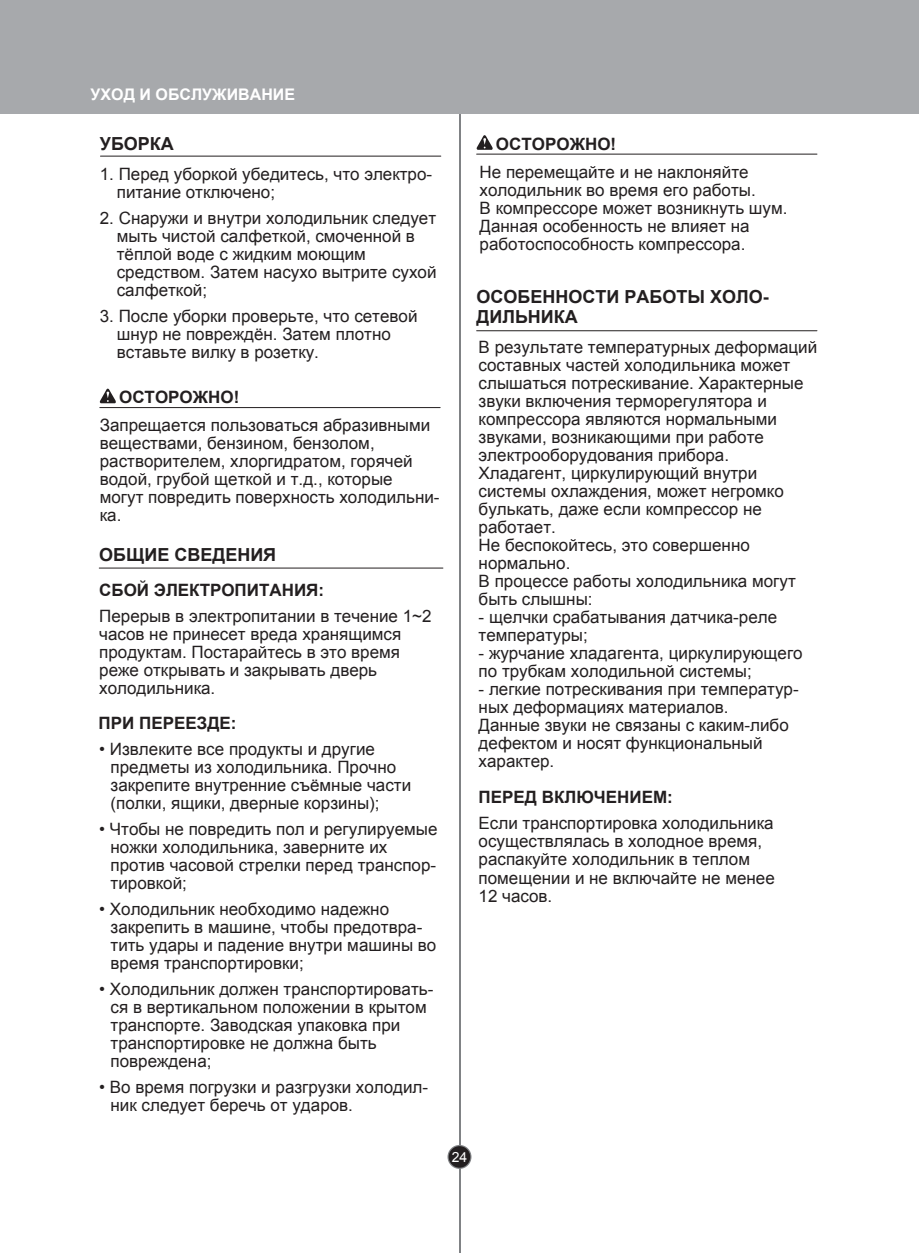
<style>
.page{position:relative;width:919px;height:1259px;background:#fff}
.page>*{position:absolute;margin:0;border:0;box-sizing:border-box;transform-origin:0 0}
.t1{font:700 18px/20px "Arial";color:#231f20}
.t2{font:17px/18px "Arial";color:#231f20}
.t3{font:700 17px "Arial";color:#231f20}
.t4{font:700 16px "Arial";color:#fff}
.t5{font:14px "Arial";color:#fff}
</style>
<div class="page">
<hr style="left:458px;top:107px;width:2px;height:1145px;background:#808285">
<svg style="left:447px;top:1145px;width:24px;height:24px"></svg>
<div style="left:448px;top:1146px;width:22px;height:21px;background:#231f20;border-radius:50%"></div>
<hr style="left:0;top:1258px;width:918px;height:1px;background:#a7a9ac">
<div style="left:0;top:0;width:918px;height:113px;background:#a7a9ac"></div>
<hr style="left:100px;top:156px;width:341px;height:1px;background:#231f20">
<hr style="left:99px;top:568px;width:344px;height:1px;background:#231f20">
<hr style="left:476px;top:154px;width:340px;height:1px;background:#231f20">
<svg style="left:476px;top:135px;width:17px;height:15px"></svg>
<hr style="left:476px;top:330px;width:340px;height:1px;background:#231f20">
<hr style="left:100px;top:407px;width:340px;height:1px;background:#231f20">
<svg style="left:99px;top:388px;width:17px;height:15px"></svg>
<p class="t4" style="left:91px;top:84px;width:206px">УХОД И ОБСЛУЖИВАНИЕ</p>
<p class="t1" style="left:100px;top:134px;width:76px">УБОРКА</p>
<p class="t2" style="left:117px;top:165px;width:317px;text-indent:-17px">1. Перед уборкой убедитесь, что электро&shy;питание отключено;</p>
<p class="t2" style="left:117px;top:209px;width:321px;text-indent:-17px">2. Снаружи и внутри холодильник следует мыть чистой салфеткой, смоченной в тёплой воде с жидким моющим средством. Затем насухо вытрите сухой салфеткой;</p>
<p class="t2" style="left:117px;top:307px;width:302px;text-indent:-17px">3. После уборки проверьте, что сетевой шнур не повреждён. Затем плотно вставьте вилку в розетку.</p>
<p class="t3" style="left:119px;top:386px;width:122px">ОСТОРОЖНО!</p>
<p class="t2" style="left:100px;top:416px;width:341px">Запрещается пользоваться абразивными веществами, бензином, бензолом, растворителем, хлоргидратом, горячей водой, грубой щеткой и т.д., которые могут повредить поверхность холодильни&shy;ка.</p>
<p class="t1" style="left:99px;top:545px;width:178px">ОБЩИЕ СВЕДЕНИЯ</p>
<p class="t3" style="left:99px;top:579px;width:226px">СБОЙ ЭЛЕКТРОПИТАНИЯ:</p>
<p class="t2" style="left:99px;top:607px;width:334px">Перерыв в электропитании в течение 1~2 часов не принесет вреда хранящимся продуктам. Постарайтесь в это время реже открывать и закрывать дверь холодильника.</p>
<p class="t3" style="left:99px;top:712px;width:139px">ПРИ ПЕРЕЕЗДЕ:</p>
<p class="t2" style="left:111px;top:740px;width:302px;text-indent:-11px">• Извлеките все продукты и другие предметы из холодильника. Прочно закрепите внутренние съёмные части (полки, ящики, дверные корзины);</p>
<p class="t2" style="left:111px;top:820px;width:328px;text-indent:-11px">• Чтобы не повредить пол и регулируемые ножки холодильника, заверните их против часовой стрелки перед транспор&shy;тировкой;</p>
<p class="t2" style="left:111px;top:900px;width:327px;text-indent:-11px">• Холодильник необходимо надежно закрепить в машине, чтобы предотвра&shy;тить удары и падение внутри машины во время транспортировки;</p>
<p class="t2" style="left:111px;top:980px;width:324px;text-indent:-11px">• Холодильник должен транспортировать&shy;ся в вертикальном положении в крытом транспорте. Заводская упаковка при транспортировке не должна быть повреждена;</p>
<p class="t2" style="left:111px;top:1078px;width:319px;text-indent:-11px">• Во время погрузки и разгрузки холодил&shy;ник следует беречь от ударов.</p>
<p class="t3" style="left:496px;top:133px;width:122px">ОСТОРОЖНО!</p>
<p class="t2" style="left:479px;top:163px;width:309px">Не перемещайте и не наклоняйте холодильник во время его работы.<br>В компрессоре может возникнуть шум.<br>Данная особенность не влияет на работоспособность компрессора.</p>
<p class="t1" style="left:476px;top:287px;width:294px">ОСОБЕННОСТИ РАБОТЫ ХОЛО-<br>ДИЛЬНИКА</p>
<p class="t2" style="left:478px;top:338px;width:340px">В результате температурных деформаций составных частей холодильника может слышаться потрескивание. Характерные звуки включения терморегулятора и компрессора являются нормальными звуками, возникающими при работе электрооборудования прибора.<br>Хладагент, циркулирующий внутри системы охлаждения, может негромко булькать, даже если компрессор не работает.<br>Не беспокойтесь, это совершенно нормально.<br>В процессе работы холодильника могут быть слышны:</p>
<p class="t2" style="left:478px;top:608px;width:300px">- щелчки срабатывания датчика-реле температуры;</p>
<p class="t2" style="left:478px;top:644px;width:325px">- журчание хладагента, циркулирующего по трубкам холодильной системы;</p>
<p class="t2" style="left:478px;top:680px;width:321px">- легкие потрескивания при температур&shy;ных деформациях материалов.<br>Данные звуки не связаны с каким-либо дефектом и носят функциональный характер.</p>
<p class="t3" style="left:478px;top:786px;width:196px">ПЕРЕД ВКЛЮЧЕНИЕМ:</p>
<p class="t2" style="left:478px;top:814px;width:298px">Если транспортировка холодильника осуществлялась в холодное время, распакуйте холодильник в теплом помещении и не включайте не менее<br>12 часов.</p>
<p class="t5" style="left:451px;top:1148px;width:17px">24</p>
</div>
